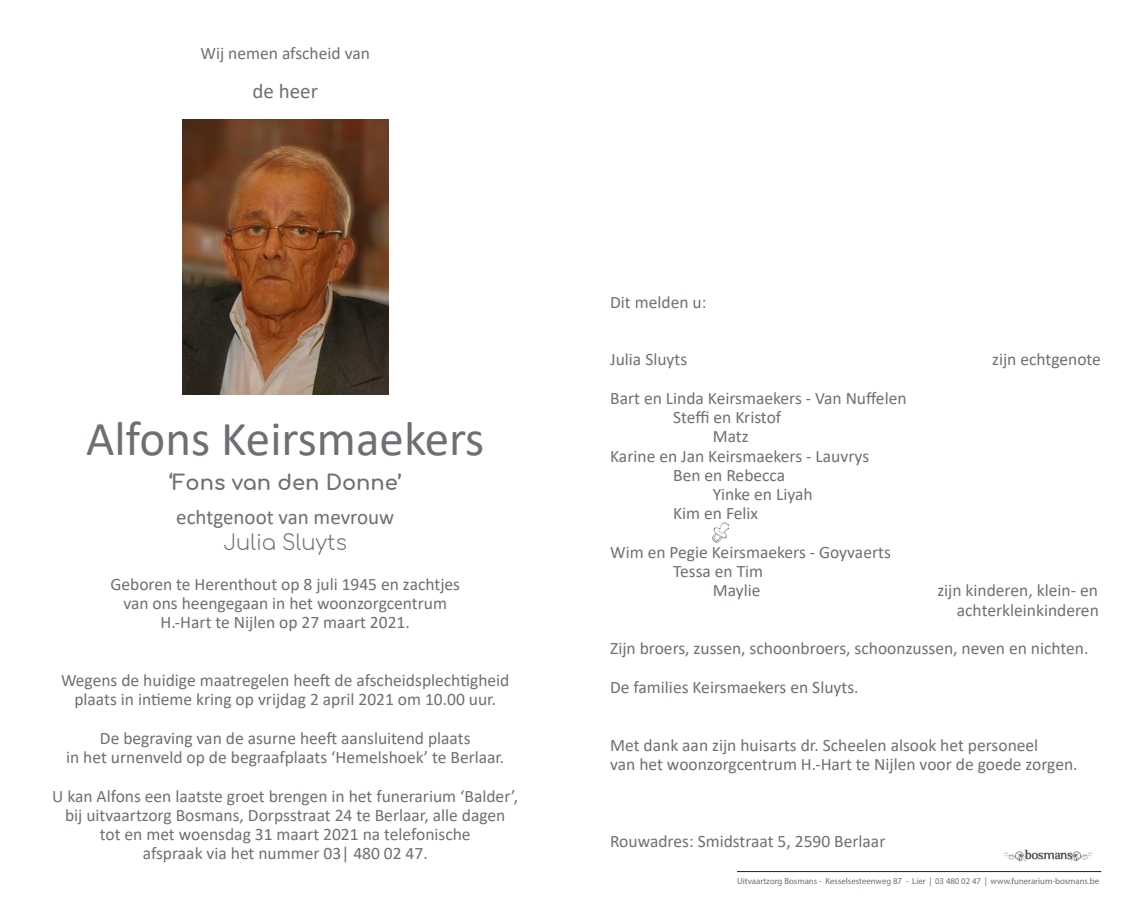
<style>
.page{position:relative;width:1141px;height:918px;background:#fff}
.page>*{position:absolute;margin:0;border:0;box-sizing:border-box;transform-origin:0 0}
.t1{font:49px "Calibri";color:#6d6f73}
.t2{font:21px "Calibri";color:#6d6f73}
.t3{font:700 21px "Comfortaa";color:#6d6f73}
.t4{font:300 21px "Comfortaa";color:#6d6f73}
.t5{font:21px "Calibri";color:#6e7072}
.t6{font:17.5px "Calibri";color:#6e7072}
.t7{font:17.5px/19.2px "Calibri";color:#6d6f73;text-align:center}
.t8{font:8.75px "Myriad Pro";color:#6c6d70}
</style>
<div class="page">
<img style="left:713px;top:522px;width:16px;height:20px">
<hr style="left:737px;top:871px;width:364px;height:1px;background:#231f20">
<img style="left:1004px;top:849px;width:88px;height:13px">
<img style="left:182px;top:119px;width:206px;height:275px">
<p class="t7" style="left:201px;top:43px;width:171px">Wij nemen afscheid van</p>
<p class="t5" style="left:252px;top:76px;width:67px">de heer</p>
<p class="t1" style="left:86px;top:405px;width:400px">Alfons Keirsmaekers</p>
<p class="t3" style="left:169px;top:463px;width:235px">‘Fons van den Donne’</p>
<p class="t2" style="left:176px;top:503px;width:220px">echtgenoot van mevrouw</p>
<p class="t4" style="left:223px;top:523px;width:125px">Julia Sluyts</p>
<p class="t7" style="left:110px;top:574px;width:351px">Geboren te Herenthout op 8 juli 1945 en zachtjes</p>
<p class="t7" style="left:123px;top:593px;width:325px">van ons heengegaan in het woonzorgcentrum</p>
<p class="t7" style="left:161px;top:612px;width:251px">H.-Hart te Nijlen op 27 maart 2021.</p>
<p class="t7" style="left:61px;top:670px;width:450px">Wegens de huidige maatregelen heeft de afscheidsplechtigheid plaats in intieme kring op vrijdag 2 april 2021 om 10.00 uur.</p>
<p class="t7" style="left:100px;top:728px;width:372px">De begraving van de asurne heeft aansluitend plaats</p>
<p class="t7" style="left:66px;top:747px;width:440px">in het urnenveld op de begraafplaats ‘Hemelshoek’ te Berlaar.</p>
<p class="t6" style="left:52px;top:783px;width:468px">U kan Alfons een laatste groet brengen in het funerarium ‘Balder’,</p>
<p class="t6" style="left:65px;top:803px;width:442px">bij uitvaartzorg Bosmans, Dorpsstraat 24 te Berlaar, alle dagen</p>
<p class="t6" style="left:100px;top:822px;width:372px">tot en met woensdag 31 maart 2021 na telefonische</p>
<p class="t6" style="left:143px;top:841px;width:287px">afspraak via het nummer 03| 480 02 47.</p>
<p class="t6" style="left:610px;top:290px;width:98px">Dit melden u:</p>
<p class="t6" style="left:610px;top:347px;width:79px">Julia Sluyts</p>
<p class="t6" style="left:992px;top:347px;width:110px">zijn echtgenote</p>
<p class="t6" style="left:610px;top:386px;width:298px">Bart en Linda Keirsmaekers - Van Nuffelen</p>
<p class="t6" style="left:673px;top:405px;width:110px">Steffi en Kristof</p>
<p class="t6" style="left:713px;top:424px;width:37px">Matz</p>
<p class="t6" style="left:610px;top:444px;width:260px">Karine en Jan Keirsmaekers - Lauvrys</p>
<p class="t6" style="left:673px;top:463px;width:114px">Ben en Rebecca</p>
<p class="t6" style="left:713px;top:482px;width:101px">Yinke en Liyah</p>
<p class="t6" style="left:673px;top:501px;width:86px">Kim en Felix</p>
<p class="t6" style="left:610px;top:540px;width:282px">Wim en Pegie Keirsmaekers - Goyvaerts</p>
<p class="t6" style="left:673px;top:559px;width:92px">Tessa en Tim</p>
<p class="t6" style="left:713px;top:578px;width:49px">Maylie</p>
<p class="t6" style="left:937px;top:578px;width:162px">zijn kinderen, klein- en</p>
<p class="t6" style="left:957px;top:598px;width:144px">achterkleinkinderen</p>
<p class="t6" style="left:610px;top:636px;width:480px">Zijn broers, zussen, schoonbroers, schoonzussen, neven en nichten.</p>
<p class="t6" style="left:610px;top:675px;width:250px">De families Keirsmaekers en Sluyts.</p>
<p class="t6" style="left:610px;top:732px;width:430px">Met dank aan zijn huisarts dr. Scheelen alsook het personeel</p>
<p class="t6" style="left:610px;top:752px;width:469px">van het woonzorgcentrum H.-Hart te Nijlen voor de goede zorgen.</p>
<p class="t6" style="left:610px;top:829px;width:277px">Rouwadres: Smidstraat 5, 2590 Berlaar</p>
<p class="t8" style="left:737px;top:875px;width:364px">Uitvaartzorg Bosmans - Kesselsesteenweg 87 - Lier | 03 480 02 47 | www.funerarium-bosmans.be</p>
</div>
